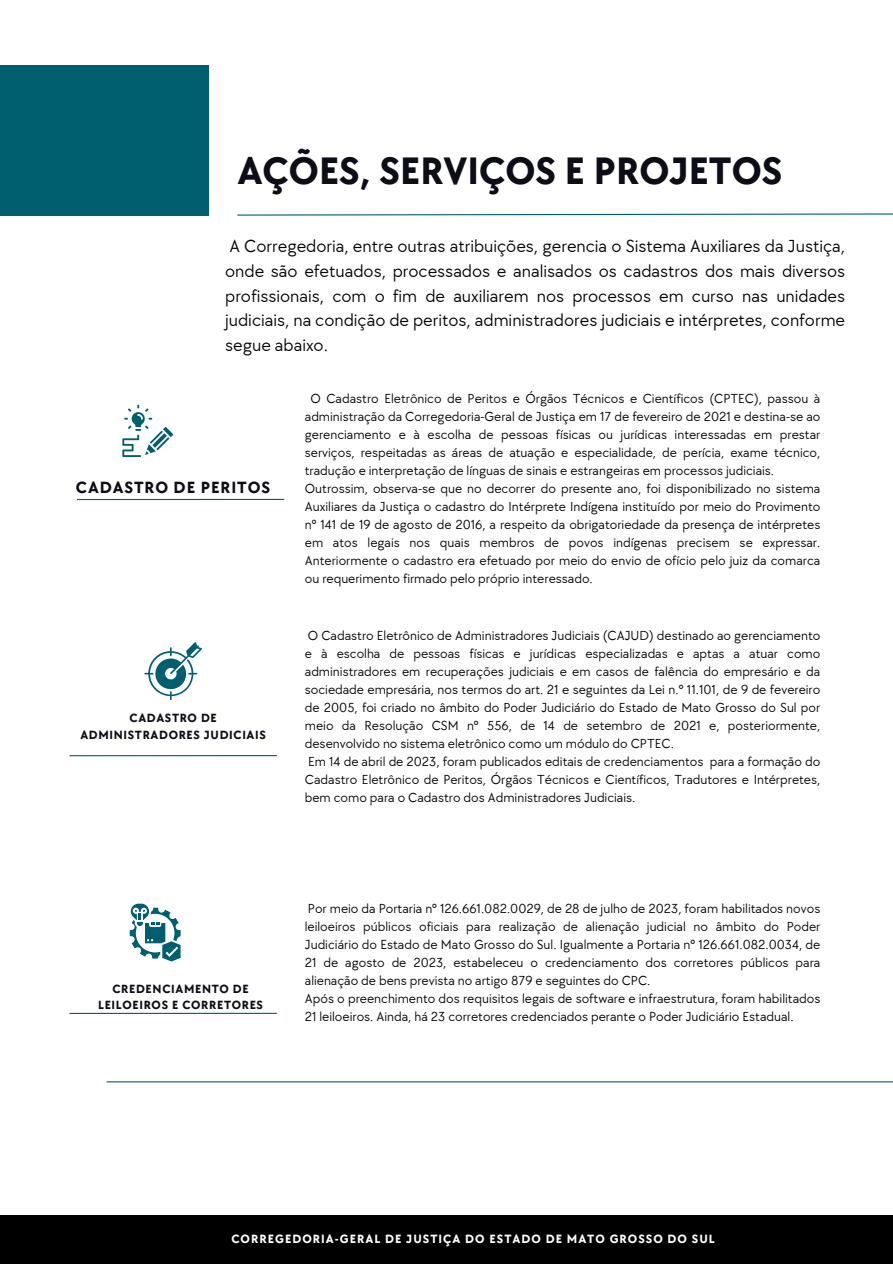
<style>
.page{position:relative;width:893px;height:1264px;background:#fff}
.page>*{position:absolute;margin:0;border:0;box-sizing:border-box;transform-origin:0 0}
.t1{font:700 39.45px "TT Chocolates";color:#0c0d16}
.t2{font:18px/24.8px "TT Chocolates";color:#000;text-align:justify}
.t3{font:700 16.8px "TT Chocolates";letter-spacing:.055em;color:#0c0d16}
.t4{font:13.5px/18px "TT Chocolates";color:#000;text-align:justify}
.t5{font:700 12.45px "TT Chocolates";letter-spacing:.08em;color:#fff}
.t6{font:700 12.3px/16.4px "TT Chocolates";letter-spacing:.055em;color:#0c0d16;text-align:center}
</style>
<div class="page">
<hr style="left:77px;top:499px;width:207px;height:1px;background:#005f6f">
<hr style="left:69px;top:755px;width:208px;height:1px;background:#005f6f">
<hr style="left:69px;top:1012px;width:208px;height:1px;background:#005f6f">
<svg style="left:122px;top:405px;width:51px;height:52px"></svg>
<svg style="left:144px;top:642px;width:57px;height:57px"></svg>
<svg style="left:130px;top:903px;width:50px;height:58px"></svg>
<div style="left:0;top:1215px;width:892px;height:48px;background:#000"></div>
<svg style="left:237px;top:213px;width:655px;height:3px"></svg>
<hr style="left:107px;top:1081px;width:785px;height:1px;background:#005f6f">
<div style="left:0;top:65px;width:209px;height:151px;background:#005f6f"></div>
<p class="t1" style="left:237px;top:148px;width:546px">AÇÕES, SERVIÇOS E PROJETOS</p>
<p class="t2" style="left:225px;top:234px;width:621px">A Corregedoria, entre outras atribuições, gerencia o Sistema Auxiliares da Justiça, onde são efetuados, processados e analisados os cadastros dos mais diversos profissionais, com o fim de auxiliarem nos processos em curso nas unidades judiciais, na condição de peritos, administradores judiciais e intérpretes, conforme segue abaixo.</p>
<p class="t3" style="left:76px;top:477px;width:196px">CADASTRO DE PERITOS</p>
<p class="t6" style="left:80px;top:710px;width:187px">CADASTRO DE<br>ADMINISTRADORES JUDICIAIS</p>
<p class="t4" style="left:305px;top:389px;width:517px;text-indent:6px">O Cadastro Eletrônico de Peritos e Órgãos Técnicos e Científicos (CPTEC), passou à administração da Corregedoria-Geral de Justiça em 17 de fevereiro de 2021 e destina-se ao gerenciamento e à escolha de pessoas físicas ou jurídicas interessadas em prestar serviços, respeitadas as áreas de atuação e especialidade, de perícia, exame técnico, tradução e interpretação de línguas de sinais e estrangeiras em processos judiciais.</p>
<p class="t4" style="left:305px;top:479px;width:517px">Outrossim, observa-se que no decorrer do presente ano, foi disponibilizado no sistema Auxiliares da Justiça o cadastro do Intérprete Indígena instituído por meio do Provimento nº 141 de 19 de agosto de 2016, a respeito da obrigatoriedade da presença de intérpretes em atos legais nos quais membros de povos indígenas precisem se expressar.<br>Anteriormente o cadastro era efetuado por meio do envio de ofício pelo juiz da comarca ou requerimento firmado pelo próprio interessado.</p>
<p class="t4" style="left:305px;top:626px;width:517px">O Cadastro Eletrônico de Administradores Judiciais (CAJUD) destinado ao gerenciamento e à escolha de pessoas físicas e jurídicas especializadas e aptas a atuar como administradores em recuperações judiciais e em casos de falência do empresário e da sociedade empresária, nos termos do art. 21 e seguintes da Lei n.º 11.101, de 9 de fevereiro de 2005, foi criado no âmbito do Poder Judiciário do Estado de Mato Grosso do Sul por meio da Resolução CSM nº 556, de 14 de setembro de 2021 e, posteriormente, desenvolvido no sistema eletrônico como um módulo do CPTEC.</p>
<p class="t4" style="left:305px;top:752px;width:517px">Em 14 de abril de 2023, foram publicados editais de credenciamentos para a formação do Cadastro Eletrônico de Peritos, Órgãos Técnicos e Científicos, Tradutores e Intérpretes, bem como para o Cadastro dos Administradores Judiciais.</p>
<p class="t6" style="left:98px;top:980px;width:166px">CREDENCIAMENTO DE<br>LEILOEIROS E CORRETORES</p>
<p class="t4" style="left:305px;top:899px;width:517px">Por meio da Portaria nº 126.661.082.0029, de 28 de julho de 2023, foram habilitados novos leiloeiros públicos oficiais para realização de alienação judicial no âmbito do Poder Judiciário do Estado de Mato Grosso do Sul. Igualmente a Portaria nº 126.661.082.0034, de 21 de agosto de 2023, estabeleceu o credenciamento dos corretores públicos para alienação de bens prevista no artigo 879 e seguintes do CPC.</p>
<p class="t4" style="left:305px;top:989px;width:517px">Após o preenchimento dos requisitos legais de software e infraestrutura, foram habilitados<br>21 leiloeiros. Ainda, há 23 corretores credenciados perante o Poder Judiciário Estadual.</p>
<p class="t5" style="left:231px;top:1231px;width:485px">CORREGEDORIA-GERAL DE JUSTIÇA DO ESTADO DE MATO GROSSO DO SUL</p>
</div>
